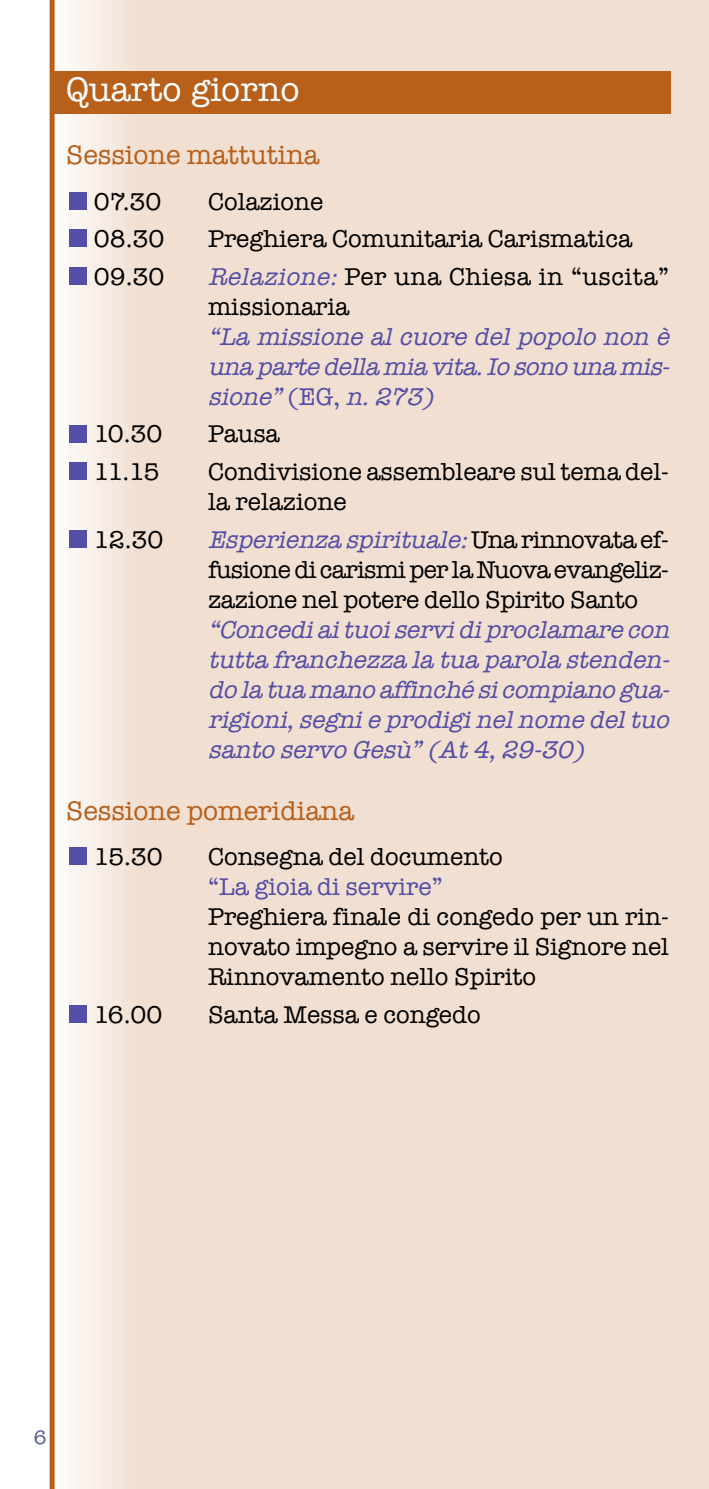
<style>
.page{position:relative;width:709px;height:1489px;background:#fff}
.page>*{position:absolute;margin:0;border:0;box-sizing:border-box;transform-origin:0 0}
.t1{font:35px "American Typewriter";color:#fff}
.t2{font:27.5px "American Typewriter";color:#b85f1a}
.t3{font:25px/30px "American Typewriter";color:#000;text-align:justify}
.t4{font:italic 25px/30px "American Typewriter";color:#544ea6;text-align:justify}
.t5{font:25px/30px "American Typewriter";letter-spacing:.02em;color:#000}
.t6{font:25px "American Typewriter";color:#544ea6}
.t7{font:20px "American Typewriter";color:#4f5896}
.s1{font-style:italic;color:#544ea6}
.s2{font-style:normal}
</style>
<div class="page">
<div style="left:134px;top:0;width:575px;height:1488px;background:#f1dfd1"></div>
<div style="left:52px;top:0;width:85px;height:1488px;background:linear-gradient(to right,#fefdfe,#f1e0d3)"></div>
<div style="left:50px;top:0;width:5px;height:1488px;background:#b85f1a"></div>
<div style="left:54px;top:71px;width:616px;height:42px;background:#b85f1a"></div>
<div style="left:69px;top:1005px;width:17px;height:17px;background:#544ea6"></div>
<div style="left:69px;top:847px;width:17px;height:18px;background:#544ea6"></div>
<div style="left:69px;top:530px;width:17px;height:17px;background:#544ea6"></div>
<div style="left:69px;top:462px;width:17px;height:18px;background:#544ea6"></div>
<div style="left:69px;top:425px;width:17px;height:17px;background:#544ea6"></div>
<div style="left:69px;top:267px;width:17px;height:18px;background:#544ea6"></div>
<div style="left:69px;top:230px;width:17px;height:17px;background:#544ea6"></div>
<div style="left:69px;top:192px;width:17px;height:18px;background:#544ea6"></div>
<h1 class="t1" style="left:66px;top:63px;width:235px">Quarto giorno</h1>
<p class="t2" style="left:66px;top:133px;width:254px">Sessione mattutina</p>
<p class="t3" style="left:94px;top:186px;width:69px">07.30</p>
<p class="t3" style="left:208px;top:186px;width:117px">Colazione</p>
<p class="t3" style="left:94px;top:223px;width:72px">08.30</p>
<p class="t3" style="left:208px;top:223px;width:425px">Preghiera Comunitaria Carismatica</p>
<p class="t3" style="left:94px;top:261px;width:72px">09.30</p>
<p class="t5" style="left:208px;top:261px;width:462px"><span class="s1">Relazione:</span>Per una Chiesa in “uscita” missionaria</p>
<p class="t4" style="left:208px;top:321px;width:470px">“La missione al cuore del popolo non è una parte della mia vita. Io sono una mis&shy;sione” <span class="s2">( E G ,</span> n. 273)</p>
<p class="t3" style="left:94px;top:418px;width:70px">10.30</p>
<p class="t3" style="left:208px;top:418px;width:73px">Pausa</p>
<p class="t3" style="left:94px;top:456px;width:67px">11.15</p>
<p class="t3" style="left:208px;top:456px;width:462px">Condivisione assembleare sul tema del&shy;la relazione</p>
<p class="t3" style="left:94px;top:523px;width:71px">12.30</p>
<p class="t3" style="left:208px;top:523px;width:462px"><span class="s1">Esperienza spirituale:</span> Un a r i n n o v at a e f&shy;fusione di carismi per la Nuova evangeliz&shy;zazione nel potere dello Spirito Santo</p>
<p class="t4" style="left:208px;top:613px;width:470px">“Concedi ai tuoi servi di proclamare con tutta franchezza la tua parola stenden&shy;do la tua mano affinché si compiano gua&shy;rigioni, segni e prodigi nel nome del tuo santo servo Gesù” (At 4, 29-30)</p>
<p class="t2" style="left:66px;top:790px;width:289px">Sessione pomeridiana</p>
<p class="t3" style="left:94px;top:841px;width:70px">15.30</p>
<p class="t3" style="left:208px;top:841px;width:296px">Consegna del documento</p>
<p class="t6" style="left:208px;top:867px;width:236px">“La gioia di servire”</p>
<p class="t3" style="left:208px;top:901px;width:462px">Preghiera finale di congedo per un rin&shy;novato impegno a servire il Signore nel Rinnovamento nello Spirito</p>
<p class="t3" style="left:94px;top:998px;width:70px">16.00</p>
<p class="t3" style="left:208px;top:998px;width:274px">Santa Messa e congedo</p>
<p class="t7" style="left:34px;top:1421px;width:14px">6</p>
</div>
